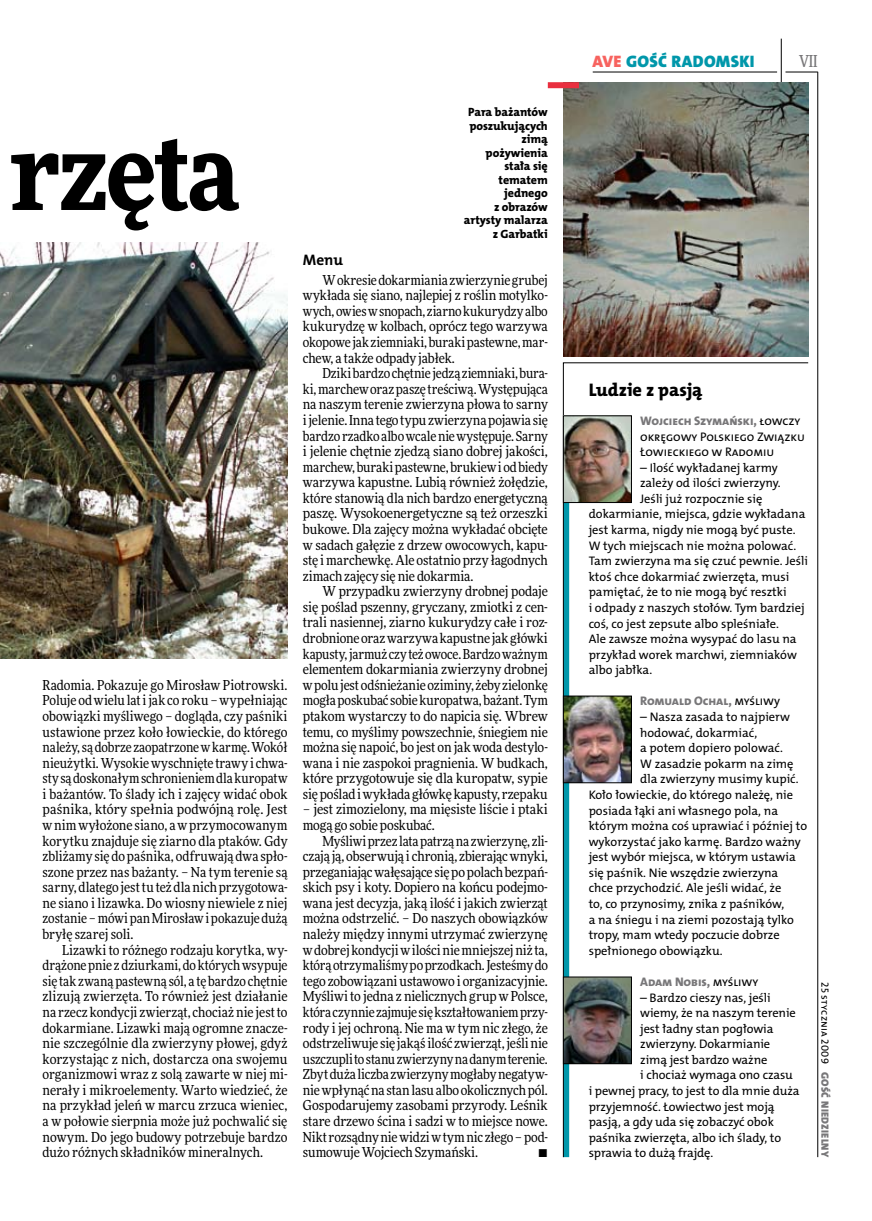
<style>
.page{position:relative;width:872px;height:1221px;background:#fff}
.page>*{position:absolute;margin:0;border:0;box-sizing:border-box;transform-origin:0 0}
.t1{font:900 108px "Freeday Narrow";letter-spacing:-.02em;color:#000}
.t2{font:18.3px "The Mix HP8 Ex Bld";color:#000}
.t3{font:16.65px "The Mix HP9 Blk";letter-spacing:.02em;color:#0097aa}
.t4{font:500 16.5px "Freeday Narrow";color:#787779;scale:.9 1}
.t5{font:15.3px "The Mix HP7 Bld";color:#000}
.t6{font:13.8px/15.6px "Freeday Narrow News";letter-spacing:-.005em;color:#000;text-align:justify}
.t7{font:12.45px/15.6px "The Mix HP5 Plain";color:#000}
.t8{font:12.45px "The Mix HP8 Ex Bld";letter-spacing:-.005em;color:#787779}
.t9{font:12px/13.5px "The Mix HP8 Ex Bld";letter-spacing:-.005em;color:#000;text-align:right}
.t10{font:10.5px "The Mix HP9 Blk";letter-spacing:.025em;color:#787779}
.t11{font:10.5px "The Mix HP5 Plain";letter-spacing:.02em;color:#000}
.s1{color:#f7635f}
.s2{font-family:"The Mix HP5 Plain";color:#000}
</style>
<div class="page">
<hr style="left:817px;top:72px;width:1px;height:1084px;background:#000">
<hr style="left:781px;top:39px;width:1px;height:43px;background:#000">
<hr style="left:785px;top:72px;width:32px;height:1px;background:#000">
<hr style="left:592px;top:72px;width:185px;height:1px;background:#000">
<svg style="left:563px;top:362px;width:245px;height:795px"></svg>
<img style="left:565px;top:417px;width:64px;height:83px">
<div style="left:563px;top:415px;width:68px;height:87px;border:1px solid #000"></div>
<img style="left:565px;top:697px;width:64px;height:84px">
<div style="left:563px;top:695px;width:68px;height:88px;border:1px solid #000"></div>
<img style="left:565px;top:978px;width:64px;height:83px">
<div style="left:563px;top:976px;width:68px;height:87px;border:1px solid #000"></div>
<img style="left:0;top:243px;width:287px;height:415px">
<img style="left:563px;top:82px;width:245px;height:274px">
<div style="left:548px;top:82px;width:31px;height:6px;background:#e92f3f"></div>
<h1 class="t1" style="left:10px;top:100px;width:231px">rzęta</h1>
<p class="t6" style="left:43px;top:677px;width:246px">Radomia. Pokazuje go Mirosław Piotrowski.<br>Poluje od wielu lat ijak co roku – wypełniając obowiązki myśliwego – dogląda, czy paśniki ustawione przez koło łowieckie, do którego należy, są dobrze zaopatrzone wkarmę. Wokół nieużytki. Wysokie wyschnięte trawy i chwa&shy;sty są doskonałym schronieniem dla kuropatw i bażantów. To ślady ich i zajęcy widać obok paśnika, który spełnia podwójną rolę. Jest w nim wyłożone siano, a w przymocowanym korytku znajduje się ziarno dla ptaków. Gdy zbliżamy się do paśnika, odfruwają dwa spło&shy;szone przez nas bażanty. – Na tym terenie są sarny, dlatego jest tu też dla nich przygotowa&shy;ne siano i lizawka. Do wiosny niewiele z niej zostanie – mówi pan Mirosław ipokazuje dużą bryłę szarej soli.</p>
<p class="t6" style="left:43px;top:941px;width:246px;text-indent:20px">Lizawki to różnego rodzaju korytka, wy&shy;drążone pnie z dziurkami, do których wsypuje się tak zwaną pastewną sól, a tę bardzo chętnie zlizują zwierzęta. To również jest działanie na rzecz kondycji zwierząt, chociaż nie jest to dokarmiane. Lizawki mają ogromne znacze&shy;nie szczególnie dla zwierzyny płowej, gdyż korzystając z nich, dostarcza ona swojemu organizmowi wraz z solą zawarte w niej mi&shy;nerały i mikroelementy. Warto wiedzieć, że na przykład jeleń w marcu zrzuca wieniec, a w połowie sierpnia może już pochwalić się nowym. Do jego budowy potrzebuje bardzo dużo różnych składników mineralnych.</p>
<p class="t9" style="left:464px;top:106px;width:86px">Para bażantów poszukujących zimą pożywienia stała się tematem jednego<br>z obrazów artysty malarza z Garbatki</p>
<p class="t5" style="left:303px;top:250px;width:42px">Menu</p>
<p class="t6" style="left:303px;top:272px;width:246px;text-indent:20px">Wokresie dokarmiania zwierzynie grubej wykłada się siano, najlepiej z roślin motylko&shy;wych, owies wsnopach, ziarno kukurydzy albo kukurydzę w kolbach, oprócz tego warzywa okopowe jak ziemniaki, buraki pastewne, mar&shy;chew, a także odpady jabłek.</p>
<p class="t6" style="left:303px;top:365px;width:246px;text-indent:20px">Dziki bardzo chętnie jedzą ziemniaki, bura&shy;ki, marchew oraz paszę treściwą. Występująca na naszym terenie zwierzyna płowa to sarny ijelenie. Inna tego typu zwierzyna pojawia się bardzo rzadko albo wcale nie występuje. Sarny i jelenie chętnie zjedzą siano dobrej jakości, marchew, buraki pastewne, brukiew i od biedy warzywa kapustne. Lubią również żołędzie, które stanowią dla nich bardzo energetyczną paszę. Wysokoenergetyczne są też orzeszki bukowe. Dla zajęcy można wykładać obcięte w sadach gałęzie z drzew owocowych, kapu&shy;stę imarchewkę. Ale ostatnio przy łagodnych zimach zajęcy się nie dokarmia.</p>
<p class="t6" style="left:303px;top:583px;width:246px;text-indent:20px">W przypadku zwierzyny drobnej podaje się poślad pszenny, gryczany, zmiotki z cen&shy;trali nasiennej, ziarno kukurydzy całe i roz&shy;drobnione oraz warzywa kapustne jak główki kapusty, jarmuż czy też owoce. Bardzo ważnym elementem dokarmiania zwierzyny drobnej wpolu jest odśnieżanie oziminy, żeby zielonkę mogła poskubać sobie kuropatwa, bażant. Tym ptakom wystarczy to do napicia się. Wbrew temu, co myślimy powszechnie, śniegiem nie można się napoić, bo jest on jak woda destylo&shy;wana i nie zaspokoi pragnienia. W budkach, które przygotowuje się dla kuropatw, sypie się poślad iwykłada główkę kapusty, rzepaku</p>
<p class="t6" style="left:303px;top:801px;width:246px">– jest zimozielony, ma mięsiste liście i ptaki mogą go sobie poskubać.</p>
<p class="t6" style="left:303px;top:832px;width:246px;text-indent:20px">Myśliwi przez lata patrzą na zwierzynę, zli&shy;czają ją, obserwują i chronią, zbierając wnyki, przeganiając wałęsające się po polach bezpań&shy;skich psy i koty. Dopiero na końcu podejmo&shy;wana jest decyzja, jaką ilość i jakich zwierząt można odstrzelić. – Do naszych obowiązków należy między innymi utrzymać zwierzynę wdobrej kondycji wilości nie mniejszej niż ta, którą otrzymaliśmy po przodkach. Jesteśmy do tego zobowiązani ustawowo i organizacyjnie.<br>Myśliwi to jedna z nielicznych grup w Polsce, która czynnie zajmuje się kształtowaniem przy&shy;rody i jej ochroną. Nie ma w tym nic złego, że odstrzeliwuje się jakąś ilość zwierząt, jeśli nie uszczupli to stanu zwierzyny na danym terenie.<br>Zbyt duża liczba zwierzyny mogłaby negatyw&shy;nie wpłynąć na stan lasu albo okolicznych pól.<br>Gospodarujemy zasobami przyrody. Leśnik stare drzewo ścina i sadzi w to miejsce nowe.<br>Nikt rozsądny nie widzi w tym nic złego – pod&shy;sumowuje Wojciech Szymański.</p>
<p class="t6" style="left:538px;top:1144px;width:11px">•</p>
<p class="t3" style="left:592px;top:50px;width:164px"><span class="s1">AVE</span> GOŚĆ RADOMSKI</p>
<p class="t4" style="left:799px;top:50px;width:22px">VII</p>
<h2 class="t2" style="left:588px;top:378px;width:115px">Ludzie z pasją</h2>
<p class="t8" style="left:640px;top:413px;width:162px">Wojciech Szymański, <span class="s2">łowczy</span></p>
<p class="t7" style="left:640px;top:428px;width:166px">okręgowy Polskiego Związku<br>Łowieckiego w Radomiu</p>
<p class="t7" style="left:640px;top:460px;width:139px">– I lość wykładanej karmy</p>
<p class="t7" style="left:640px;top:475px;width:142px">zależy od ilości zwierzyny.</p>
<p class="t7" style="left:640px;top:491px;width:124px">Jeśli już rozpocznie się</p>
<p class="t7" style="left:588px;top:506px;width:218px">dokarmianie, miejsca, gdzie wykładana</p>
<p class="t7" style="left:588px;top:522px;width:208px">jest karma, nigdy nie mogą być puste.</p>
<p class="t7" style="left:588px;top:537px;width:209px">W tych miejscach nie można polować.</p>
<p class="t7" style="left:588px;top:553px;width:221px">Tam zwierzyna ma się czuć pewnie. Jeśli</p>
<p class="t7" style="left:588px;top:569px;width:202px">ktoś chce dokarmiać zwierzęta, musi</p>
<p class="t7" style="left:588px;top:584px;width:199px">pamiętać, że to nie mogą być resztki</p>
<p class="t7" style="left:588px;top:600px;width:217px">i odpady z naszych stołów. Tym bardziej</p>
<p class="t7" style="left:588px;top:615px;width:192px">coś, co jest zepsute albo spleśniałe.</p>
<p class="t7" style="left:588px;top:631px;width:209px">Ale zawsze można wysypać do lasu na</p>
<p class="t7" style="left:588px;top:646px;width:210px">przykład worek marchwi, ziemniaków</p>
<p class="t7" style="left:588px;top:662px;width:65px">albo jabłka.</p>
<p class="t8" style="left:640px;top:693px;width:141px">Romuald Ochal, <span class="s2">myśliwy</span></p>
<p class="t7" style="left:640px;top:709px;width:151px">– N asza zasada to najpierw</p>
<p class="t7" style="left:640px;top:724px;width:119px">hodować, dokarmiać,</p>
<p class="t7" style="left:640px;top:740px;width:144px">a potem dopiero polować.</p>
<p class="t7" style="left:640px;top:755px;width:155px">W zasadzie pokarm na zimę</p>
<p class="t7" style="left:640px;top:771px;width:160px">dla zwierzyny musimy kupić.</p>
<p class="t7" style="left:588px;top:787px;width:206px">Koło łowieckie, do którego należę, nie</p>
<p class="t7" style="left:588px;top:802px;width:191px">posiada łąki ani własnego pola, na</p>
<p class="t7" style="left:588px;top:818px;width:220px">którym można coś uprawiać i później to</p>
<p class="t7" style="left:588px;top:833px;width:214px">wykorzystać jako karmę. Bardzo ważny</p>
<p class="t7" style="left:588px;top:849px;width:208px">jest wybór miejsca, w którym ustawia</p>
<p class="t7" style="left:588px;top:864px;width:191px">się paśnik. N ie wszędzie zwierzyna</p>
<p class="t7" style="left:588px;top:880px;width:194px">chce przychodzić. Ale jeśli widać, że</p>
<p class="t7" style="left:588px;top:896px;width:197px">to, co przynosimy, znika z paśników,</p>
<p class="t7" style="left:588px;top:911px;width:207px">a na śniegu i na ziemi pozostają tylko</p>
<p class="t7" style="left:588px;top:927px;width:192px">tropy, mam wtedy poczucie dobrze</p>
<p class="t7" style="left:588px;top:942px;width:135px">spełnionego obowiązku.</p>
<p class="t8" style="left:640px;top:973px;width:120px">Adam Nobis, <span class="s2">myśliwy</span></p>
<p class="t7" style="left:640px;top:989px;width:132px">– Bardzo cieszy nas, jeśli</p>
<p class="t7" style="left:640px;top:1005px;width:157px">wiemy, że na naszym terenie</p>
<p class="t7" style="left:640px;top:1020px;width:135px">jest ładny stan pogłowia</p>
<p class="t7" style="left:640px;top:1036px;width:132px">zwierzyny. Dokarmianie</p>
<p class="t7" style="left:640px;top:1051px;width:129px">zimą jest bardzo ważne</p>
<p class="t7" style="left:640px;top:1067px;width:154px">i chociaż wymaga ono czasu</p>
<p class="t7" style="left:588px;top:1082px;width:212px">i pewnej pracy, to jest to dla mnie duża</p>
<p class="t7" style="left:588px;top:1098px;width:187px">przyjemność. Łowiectwo jest moją</p>
<p class="t7" style="left:588px;top:1114px;width:187px">pasją, a gdy uda się zobaczyć obok</p>
<p class="t7" style="left:588px;top:1129px;width:194px">paśnika zwierzęta, albo ich ślady, to</p>
<p class="t7" style="left:588px;top:1145px;width:126px">sprawia to dużą frajdę.</p>
<p class="t11" style="left:832px;top:982px;width:83px;rotate:90deg">25 stycznia 2009</p>
<p class="t10" style="left:832px;top:1071px;width:87px;rotate:90deg">GOŚĆ NIEDZIELNY</p>
</div>
